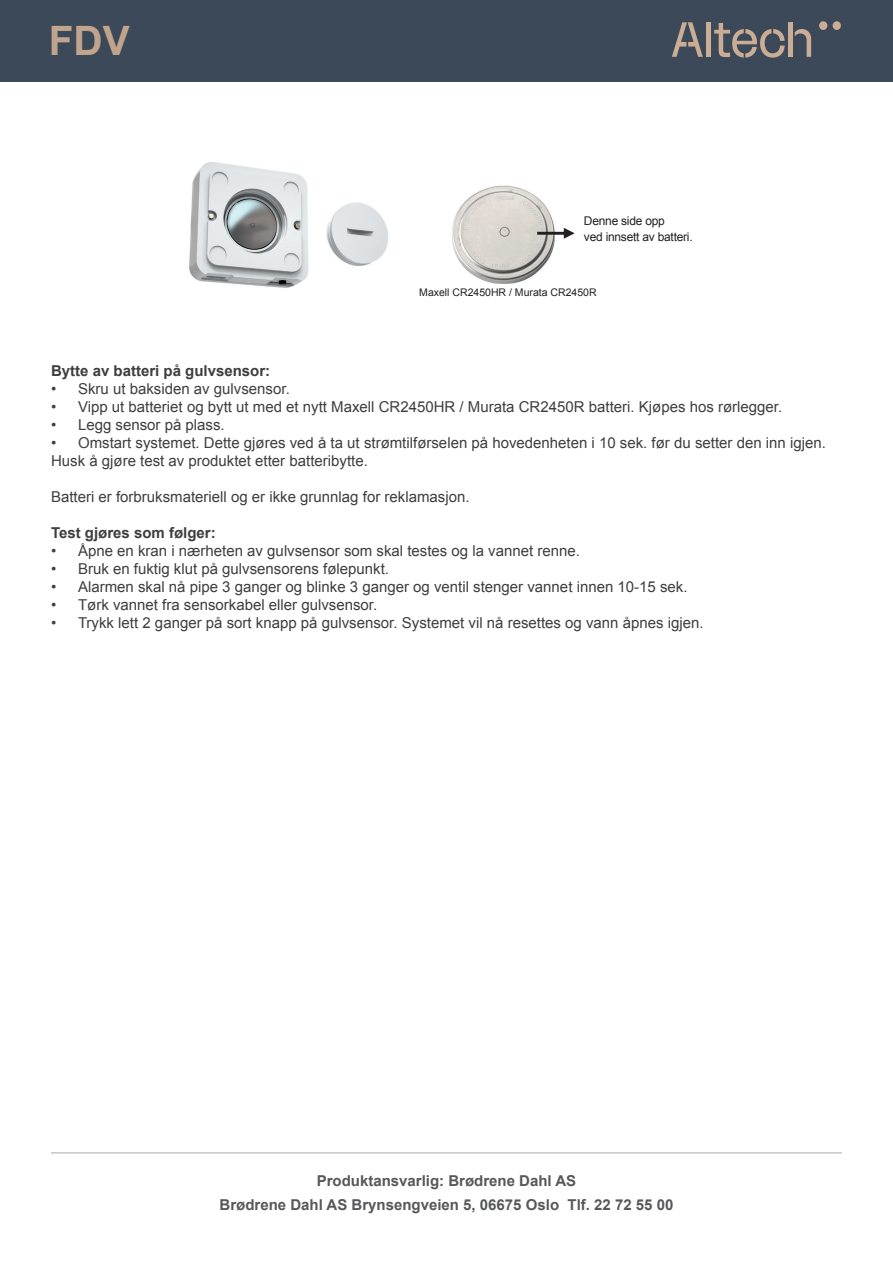
<style>
.page{position:relative;width:893px;height:1263px;background:#fff}
.page>*{position:absolute;margin:0;border:0;box-sizing:border-box;transform-origin:0 0}
.t1{font:700 40.5px "Arial";color:#c0a48d}
.t2{font:15px/18px "Arial";color:#3e3e3f}
.t3{font:700 15px/24px "Arial";color:#57585a;text-align:center}
.t4{font:700 15px "Arial";color:#3e3e3f}
.t5{font:12px/16.5px "Arial";letter-spacing:-.02em;color:#231f20}
.t6{font:10.5px "Arial";color:#231f20}
</style>
<div class="page">
<hr style="left:51px;top:1152px;width:791px;height:1px;background:#a8a9ad">
<img style="left:189px;top:162px;width:199px;height:126px">
<img style="left:452px;top:185px;width:107px;height:99px">
<div style="left:500px;top:227px;width:9px;height:10px;border:1px solid #040503;border-radius:50%"></div>
<hr style="left:537px;top:232px;width:30px;height:3px;background:#231f20">
<svg style="left:564px;top:228px;width:11px;height:11px"></svg>
<div style="left:0;top:0;width:893px;height:81px;background:#3c4959"></div>
<div style="left:819px;top:21px;width:8px;height:9px;background:#cbac94;border-radius:50%"></div>
<div style="left:833px;top:21px;width:8px;height:9px;background:#cbac94;border-radius:50%"></div>
<div style="left:706px;top:22px;width:5px;height:35px;background:#cbac94"></div>
<svg style="left:672px;top:22px;width:31px;height:35px"></svg>
<div style="left:788px;top:22px;width:5px;height:35px;background:#cbac94"></div>
<svg style="left:714px;top:23px;width:71px;height:35px"></svg>
<svg style="left:795px;top:29px;width:16px;height:28px"></svg>
<h1 class="t1" style="left:49px;top:15px;width:83px">FDV</h1>
<p class="t5" style="left:584px;top:212px;width:110px">Denne side opp<br>ved innsett av batteri.</p>
<p class="t6" style="left:419px;top:285px;width:179px">Maxell CR2450HR / Murata CR2450R</p>
<p class="t4" style="left:51px;top:360px;width:221px">Bytte av batteri på gulvsensor:</p>
<p class="t2" style="left:51px;top:379px;width:240px">• Skru ut baksiden av gulvsensor.</p>
<p class="t2" style="left:51px;top:397px;width:733px">• Vipp ut batteriet og bytt ut med et nytt Maxell CR2450HR / Murata CR2450R batteri. Kjøpes hos rørlegger.</p>
<p class="t2" style="left:51px;top:415px;width:175px">• Legg sensor på plass.</p>
<p class="t2" style="left:51px;top:433px;width:776px">• Omstart systemet. Dette gjøres ved å ta ut strømtilførselen på hovedenheten i 10 sek. før du setter den inn igjen.<br>Husk å gjøre test av produktet etter batteribytte.</p>
<p class="t2" style="left:51px;top:487px;width:420px">Batteri er forbruksmateriell og er ikke grunnlag for reklamasjon.</p>
<p class="t4" style="left:51px;top:522px;width:166px">Test gjøres som følger:</p>
<p class="t2" style="left:51px;top:541px;width:530px">• Åpne en kran i nærheten av gulvsensor som skal testes og la vannet renne.</p>
<p class="t2" style="left:51px;top:559px;width:339px">• Bruk en fuktig klut på gulvsensorens følepunkt.</p>
<p class="t2" style="left:51px;top:577px;width:638px">• Alarmen skal nå pipe 3 ganger og blinke 3 ganger og ventil stenger vannet innen 10-15 sek.</p>
<p class="t2" style="left:51px;top:595px;width:328px">• Tørk vannet fra sensorkabel eller gulvsensor.</p>
<p class="t2" style="left:51px;top:613px;width:654px">• Trykk lett 2 ganger på sort knapp på gulvsensor. Systemet vil nå resettes og vann åpnes igjen.</p>
<p class="t3" style="left:220px;top:1169px;width:455px">Produktansvarlig: Brødrene Dahl AS<br>Brødrene Dahl AS Brynsengveien 5, 06675 Oslo Tlf. 22 72 55 00</p>
</div>
